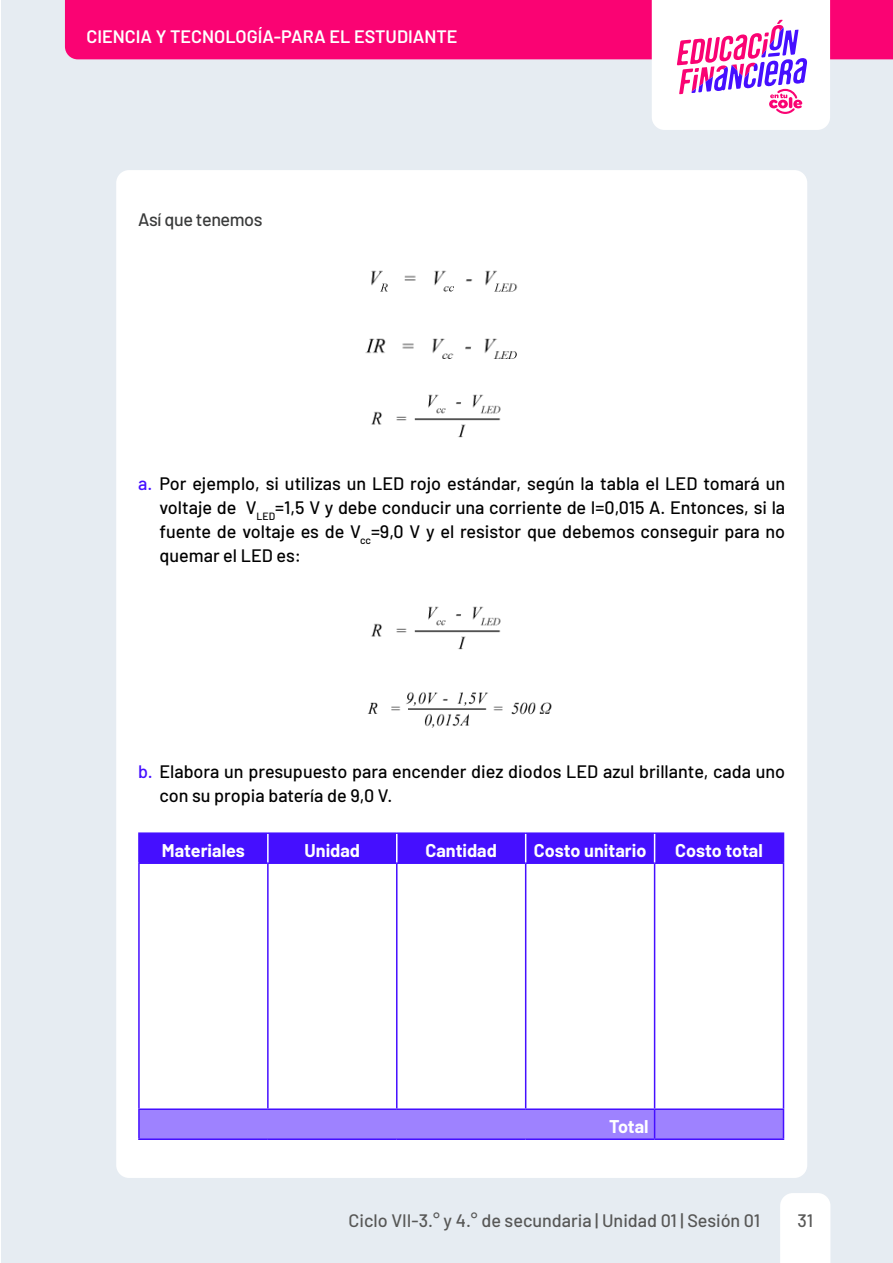
<style>
.page{position:relative;width:893px;height:1263px;background:#fff}
.page>*{position:absolute;margin:0;border:0;box-sizing:border-box;transform-origin:0 0}
.t1{font:500 18px/24px "Barlow";color:#000;text-align:justify}
.t2{font:700 18px "Barlow";color:#fff}
.t3{font:500 18px "Barlow";color:#575756}
.t4{font:600 18px "Barlow";color:#fff}
.t5{font:500 18px "Barlow";letter-spacing:-.02em;color:#3a3b3b}
.s1{color:#450fff}
</style>
<div class="page">
<div style="left:1px;top:0;width:892px;height:1263px;background:#e6ecf2"></div>
<div style="left:65px;top:0;width:828px;height:59px;background:#fa0373"></div>
<svg style="left:652px;top:0;width:178px;height:130px"></svg>
<div style="left:780px;top:1193px;width:50px;height:70px;background:#fff"></div>
<div style="left:116px;top:170px;width:691px;height:1008px;background:#fff;border-radius:13px"></div>
<hr style="left:138px;top:832px;width:130px;height:2px;background:#450fff">
<hr style="left:138px;top:834px;width:2px;height:28px;background:#450fff">
<hr style="left:268px;top:832px;width:129px;height:2px;background:#450fff">
<hr style="left:397px;top:832px;width:129px;height:2px;background:#450fff">
<hr style="left:526px;top:832px;width:129px;height:2px;background:#450fff">
<hr style="left:655px;top:832px;width:129px;height:2px;background:#450fff">
<hr style="left:138px;top:862px;width:130px;height:2px;background:#450fff">
<hr style="left:138px;top:864px;width:2px;height:244px;background:#450fff">
<hr style="left:268px;top:862px;width:129px;height:2px;background:#450fff">
<hr style="left:267px;top:864px;width:2px;height:244px;background:#450fff">
<hr style="left:397px;top:862px;width:129px;height:2px;background:#450fff">
<hr style="left:396px;top:864px;width:1px;height:244px;background:#450fff">
<hr style="left:526px;top:862px;width:129px;height:2px;background:#450fff">
<hr style="left:525px;top:864px;width:1px;height:244px;background:#450fff">
<hr style="left:655px;top:862px;width:129px;height:2px;background:#450fff">
<hr style="left:654px;top:864px;width:1px;height:244px;background:#450fff">
<hr style="left:783px;top:864px;width:1px;height:244px;background:#450fff">
<hr style="left:138px;top:1108px;width:130px;height:2px;background:#450fff">
<hr style="left:138px;top:1110px;width:2px;height:28px;background:#450fff">
<hr style="left:268px;top:1108px;width:129px;height:2px;background:#450fff">
<hr style="left:397px;top:1108px;width:129px;height:2px;background:#450fff">
<hr style="left:526px;top:1108px;width:129px;height:2px;background:#450fff">
<hr style="left:655px;top:1108px;width:129px;height:2px;background:#450fff">
<div style="left:139px;top:1109px;width:645px;height:29px;background:#9e82ff"></div>
<hr style="left:138px;top:1138px;width:130px;height:2px;background:#450fff">
<hr style="left:268px;top:1138px;width:129px;height:2px;background:#450fff">
<hr style="left:397px;top:1138px;width:129px;height:2px;background:#450fff">
<hr style="left:526px;top:1138px;width:129px;height:2px;background:#450fff">
<hr style="left:655px;top:1138px;width:129px;height:2px;background:#450fff">
<div style="left:140px;top:833px;width:644px;height:30px;background:#450fff"></div>
<img style="left:371px;top:270px;width:147px;height:22px">
<img style="left:365px;top:338px;width:152px;height:100px">
<img style="left:371px;top:606px;width:130px;height:44px">
<img style="left:367px;top:692px;width:185px;height:36px">
<p class="t4" style="left:87px;top:23px;width:373px">CIENCIA Y TECNOLOGÍA-PARA EL ESTUDIANTE</p>
<p class="t5" style="left:138px;top:207px;width:126px">Así que tenemos</p>
<p class="t1" style="left:159px;top:470px;width:627px;text-indent:-21px"><span class="s1">a.</span> Por ejemplo, si utilizas un LED rojo estándar, según la tabla el LED tomará un voltaje de V<sub>LED</sub>=1,5 V y debe conducir una corriente de I=0,015 A. Entonces, si la fuente de voltaje es de V<sub>cc</sub>=9,0 V y el resistor que debemos conseguir para no quemar el LED es:</p>
<p class="t1" style="left:159px;top:758px;width:627px;text-indent:-21px"><span class="s1">b.</span> Elabora un presupuesto para encender diez diodos LED azul brillante, cada uno con su propia batería de 9,0 V.</p>
<p class="t2" style="left:162px;top:837px;width:84px">Materiales</p>
<p class="t2" style="left:304px;top:837px;width:57px">Unidad</p>
<p class="t2" style="left:425px;top:837px;width:73px">Cantidad</p>
<p class="t2" style="left:534px;top:837px;width:114px">Costo unitario</p>
<p class="t2" style="left:675px;top:837px;width:89px">Costo total</p>
<p class="t2" style="left:609px;top:1113px;width:41px">Total</p>
<p class="t3" style="left:349px;top:1207px;width:413px">Ciclo VII-3.° y 4.° de secundaria | Unidad 01 | Sesión 01</p>
<p class="t3" style="left:797px;top:1207px;width:17px">31</p>
</div>
